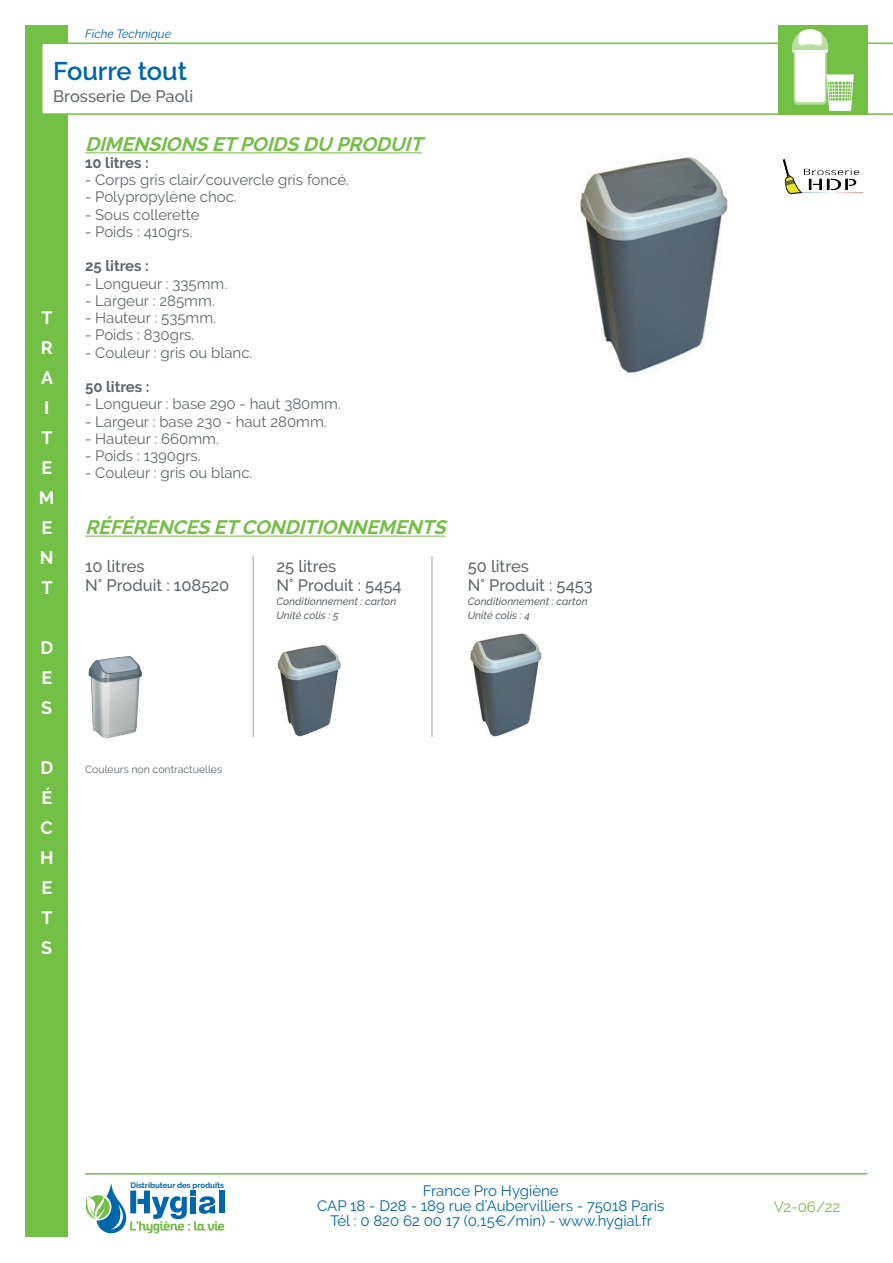
<style>
.page{position:relative;width:893px;height:1263px;background:#fff}
.page>*{position:absolute;margin:0;border:0;box-sizing:border-box;transform-origin:0 0}
.t1{font:600 25.5px "Raleway";color:#0067aa}
.t2{font:italic 700 19.5px "Raleway";color:#74bf45}
.t3{font:700 18px/30px "Raleway";color:#fff;text-align:justify}
.t4{font:500 16.5px/19.5px "Raleway";color:#61676b}
.t5{font:15px "Raleway";color:#61676b}
.t6{font:15px/15px "Raleway";color:#0067aa;text-align:center}
.t7{font:700 15px "Raleway";color:#61676b}
.t8{font:15px "Raleway";color:#74bf45}
.t9{font:italic 12px "Raleway";color:#0067aa}
.t10{font:italic 500 10.5px/13.5px "Raleway";color:#61676b}
.t11{font:10.5px "Raleway";color:#61676b}
.t12{font:700 7.8px "Raleway";color:#0067aa}
</style>
<div class="page">
<hr style="left:85px;top:1173px;width:782px;height:1px;background:#74bf45">
<div style="left:26px;top:26px;width:42px;height:1211px;background:#74bf45"></div>
<svg style="left:85px;top:1183px;width:139px;height:50px"></svg>
<svg style="left:42px;top:43px;width:851px;height:72px"></svg>
<div style="left:778px;top:26px;width:89px;height:89px;background:#74bf45"></div>
<hr style="left:85px;top:152px;width:337px;height:1px;background:#74bf45">
<hr style="left:85px;top:536px;width:360px;height:1px;background:#74bf45">
<img style="left:580px;top:157px;width:148px;height:216px">
<img style="left:782px;top:159px;width:82px;height:36px">
<svg style="left:792px;top:29px;width:62px;height:82px"></svg>
<hr style="left:253px;top:556px;width:1px;height:181px;background:#a1a3a5">
<hr style="left:432px;top:556px;width:1px;height:181px;background:#a1a3a5">
<img style="left:470px;top:633px;width:72px;height:104px">
<img style="left:277px;top:645px;width:64px;height:92px">
<img style="left:88px;top:656px;width:54px;height:82px">
<p class="t9" style="left:85px;top:27px;width:88px">Fiche Technique</p>
<h1 class="t1" style="left:53px;top:56px;width:135px">Fourre tout</h1>
<p class="t4" style="left:53px;top:86px;width:141px">Brosserie De Paoli</p>
<p class="t3" style="left:39px;top:303px;width:17px;text-align:left">T<br>R<br>A<br>I<br>T<br>E<br>M<br>E<br>N<br>T</p>
<p class="t3" style="left:40px;top:633px;width:14px">D E S</p>
<p class="t3" style="left:40px;top:753px;width:15px">D É C H E T S</p>
<h2 class="t2" style="left:85px;top:133px;width:345px">DIMENSIONS ETPOIDS DU PRODUIT</h2>
<p class="t7" style="left:85px;top:154px;width:65px">10 litres :</p>
<p class="t5" style="left:85px;top:171px;width:266px">- Corps gris clair/couvercle gris foncé.</p>
<p class="t5" style="left:85px;top:188px;width:153px">- Polypropylène choc.</p>
<p class="t5" style="left:85px;top:206px;width:116px">- Sous collerette</p>
<p class="t5" style="left:85px;top:223px;width:109px">- Poids : 410grs.</p>
<p class="t7" style="left:85px;top:257px;width:65px">25 litres :</p>
<p class="t5" style="left:85px;top:275px;width:144px">- Longueur : 335mm.</p>
<p class="t5" style="left:85px;top:292px;width:131px">- Largeur : 285mm.</p>
<p class="t5" style="left:85px;top:309px;width:132px">- Hauteur : 535mm.</p>
<p class="t5" style="left:85px;top:326px;width:111px">- Poids : 830grs.</p>
<p class="t5" style="left:85px;top:344px;width:169px">- Couleur : gris ou blanc.</p>
<p class="t7" style="left:85px;top:378px;width:66px">50 litres :</p>
<p class="t5" style="left:85px;top:395px;width:257px">- Longueur : base 290 - haut 380mm.</p>
<p class="t5" style="left:85px;top:413px;width:243px">- Largeur : base 230 - haut 280mm.</p>
<p class="t5" style="left:85px;top:430px;width:135px">- Hauteur : 660mm.</p>
<p class="t5" style="left:85px;top:447px;width:117px">- Poids : 1390grs.</p>
<p class="t5" style="left:85px;top:464px;width:169px">- Couleur : gris ou blanc.</p>
<h2 class="t2" style="left:85px;top:516px;width:368px">RÉFÉRENCES ETCONDITIONNEMENTS</h2>
<p class="t4" style="left:85px;top:556px;width:146px">10 litres<br>N° Produit : 108520</p>
<p class="t4" style="left:276px;top:556px;width:127px">25 litres<br>N° Produit : 5454</p>
<p class="t4" style="left:468px;top:556px;width:127px">50 litres<br>N° Produit : 5453</p>
<p class="t10" style="left:276px;top:595px;width:121px">Conditionnement : carton<br>Unité colis : 5</p>
<p class="t10" style="left:468px;top:595px;width:121px">Conditionnement : carton<br>Unité colis : 4</p>
<p class="t11" style="left:85px;top:764px;width:139px">Couleurs non contractuelles</p>
<p class="t12" style="left:130px;top:1180px;width:95px">Distributeur des produits</p>
<p class="t6" style="left:317px;top:1183px;width:349px">France Pro Hygiène<br>CAP 18 - D28 - 189 rue d’Aubervilliers - 75018 Paris<br>Tél : 0 820 62 00 17 (0,15€/min) - www.hygial.fr</p>
<p class="t8" style="left:774px;top:1198px;width:68px">V2-06/22</p>
</div>
